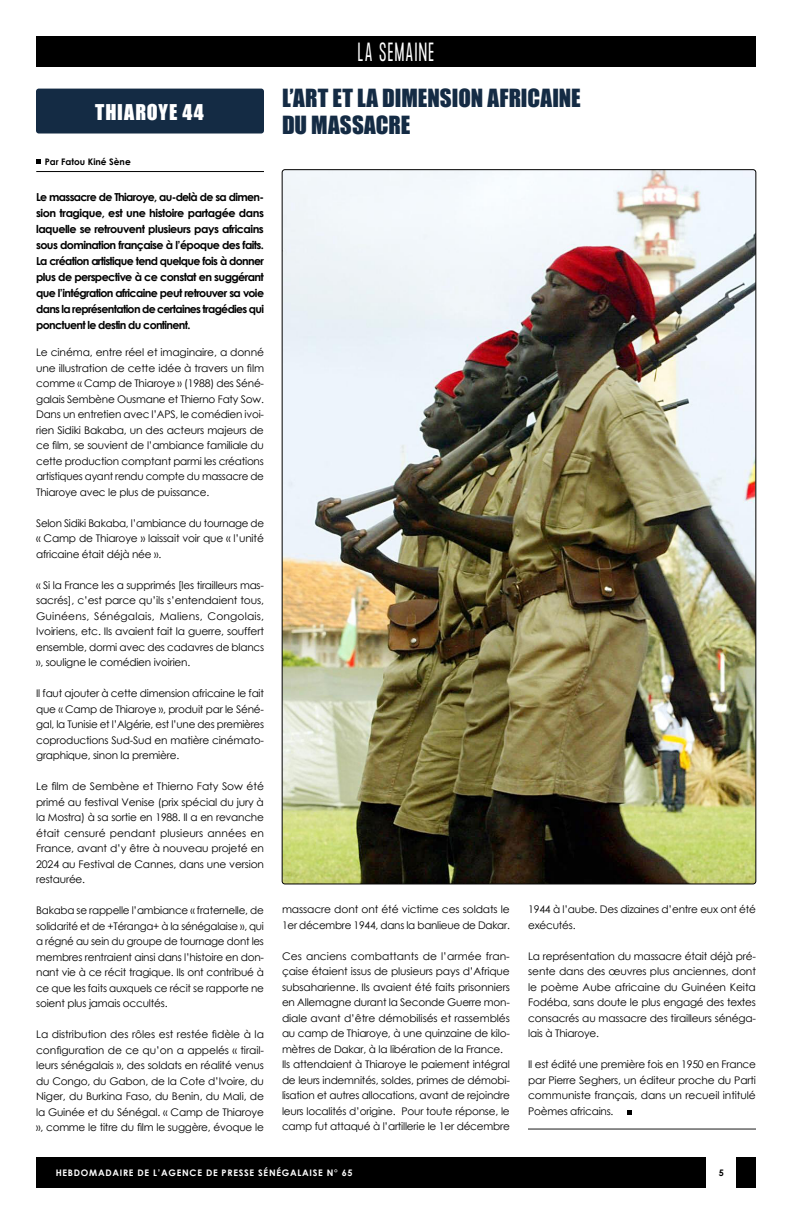
<style>
.page{position:relative;width:792px;height:1224px;background:#fff}
.page>*{position:absolute;margin:0;border:0;box-sizing:border-box;transform-origin:0 0}
.t1{font:23px/27px "Impact";color:#142b44}
.t2{font:300 23px "Formula Condensed";letter-spacing:.075em;color:#fff;scale:.8 1}
.t3{font:20px "Impact";letter-spacing:.055em;color:#fff}
.t4{font:700 11px/16px "Century Gothic";letter-spacing:-.06em;color:#000;text-align:justify}
.t5{font:10.5px/15.5px "Century Gothic";letter-spacing:-.02em;color:#000;text-align:justify}
.t6{font:700 9px "Century Gothic";letter-spacing:.08em;color:#fff}
.t7{font:700 9px "Century Gothic";color:#000}
</style>
<div class="page">
<div style="left:36px;top:1157px;width:720px;height:31px;background:#000"></div>
<div style="left:706px;top:1155px;width:30px;height:35px;background:#fff"></div>
<div style="left:36px;top:36px;width:720px;height:31px;background:#000"></div>
<img style="left:282px;top:170px;width:474px;height:714px">
<div style="left:36px;top:89px;width:228px;height:45px;background:#142b44;border-radius:3px"></div>
<hr style="left:36px;top:171px;width:228px;height:1px;background:#000">
<svg style="left:36px;top:160px;width:5px;height:4px"></svg>
<svg style="left:627px;top:1111px;width:4px;height:4px"></svg>
<hr style="left:528px;top:1129px;width:228px;height:1px;background:#1b1b1a">
<h2 class="t3" style="left:95px;top:97px;width:110px">THIAROYE 44</h2>
<p class="t7" style="left:45px;top:155px;width:88px">Par Fatou Kiné Sène</p>
<p class="t4" style="left:36px;top:188px;width:229px">Le massacre de Thiaroye, au-delà de sa dimen&shy;sion tragique, est une histoire partagée dans laquelle se retrouvent plusieurs pays africains sous domination française à l’époque des faits.<br>La création artistique tend quelque fois à donner plus de perspective à ce constat en suggérant que l’intégration africaine peut retrouver sa voie dans la représentation de certaines tragédies qui ponctuent le destin du continent.</p>
<p class="t5" style="left:36px;top:345px;width:229px">Le cinéma, entre réel et imaginaire, a donné une illustration de cette idée à travers un film comme « Camp de Thiaroye » (1988) des Séné&shy;galais Sembène Ousmane et Thierno Faty Sow.<br>Dans un entretien avec l’APS, le comédien ivoi&shy;rien Sidiki Bakaba, un des acteurs majeurs de ce film, se souvient de l’ambiance familiale du cette production comptant parmi les créations artistiques ayant rendu compte du massacre de Thiaroye avec le plus de puissance.</p>
<p class="t5" style="left:36px;top:515px;width:229px">Selon Sidiki Bakaba, l’ambiance du tournage de « Camp de Thiaroye » laissait voir que « l’unité africaine était déjà née ».</p>
<p class="t5" style="left:36px;top:577px;width:229px">« Si la France les a supprimés [les tirailleurs mas&shy;sacrés], c’est parce qu’ils s’entendaient tous, Guinéens, Sénégalais, Maliens, Congolais, Ivoiriens, etc. Ils avaient fait la guerre, souffert ensemble, dormi avec des cadavres de blancs », souligne le comédien ivoirien.</p>
<p class="t5" style="left:36px;top:686px;width:229px">Il faut ajouter à cette dimension africaine le fait que « Camp de Thiaroye », produit par le Séné&shy;gal, la Tunisie et l’Algérie, est l’une des premières coproductions Sud-Sud en matière cinémato&shy;graphique, sinon la première.</p>
<p class="t5" style="left:36px;top:779px;width:229px">Le film de Sembène et Thierno Faty Sow été primé au festival Venise (prix spécial du jury à la Mostra) à sa sortie en 1988. Il a en revanche était censuré pendant plusieurs années en France, avant d’y être à nouveau projeté en 2024 au Festival de Cannes, dans une version restaurée.</p>
<p class="t5" style="left:36px;top:903px;width:229px">Bakaba se rappelle l’ambiance « fraternelle, de solidarité et de +Téranga+ à la sénégalaise », qui a régné au sein du groupe de tournage dont les membres rentraient ainsi dans l’histoire en don&shy;nant vie à ce récit tragique. Ils ont contribué à ce que les faits auxquels ce récit se rapporte ne soient plus jamais occultés.</p>
<p class="t5" style="left:36px;top:1027px;width:229px">La distribution des rôles est restée fidèle à la configuration de ce qu’on a appelés « tirail&shy;leurs sénégalais », des soldats en réalité venus du Congo, du Gabon, de la Cote d’Ivoire, du Niger, du Burkina Faso, du Benin, du Mali, de la Guinée et du Sénégal. « Camp de Thiaroye », comme le titre du film le suggère, évoque le</p>
<h1 class="t2" style="left:358px;top:38px;width:97px">LA SEMAINE</h1>
<h1 class="t1" style="left:282px;top:84px;width:300px">L’ART ET LA DIMENSION AFRICAINE<br>DU MASSACRE</h1>
<p class="t5" style="left:282px;top:902px;width:229px">massacre dont ont été victime ces soldats le<br>1er décembre 1944, dans la banlieue de Dakar.</p>
<p class="t5" style="left:282px;top:948px;width:229px;text-align:left">Ces anciens combattants de l’armée fran&shy;çaise étaient issus de plusieurs pays d’Afrique subsaharienne. Ils avaient été faits prisonniers en Allemagne durant la Seconde Guerre mon&shy;diale avant d’être démobilisés et rassemblés au camp de Thiaroye, à une quinzaine de kilo&shy;mètres de Dakar, à la libération de la France.<br>Ils attendaient à Thiaroye le paiement intégral de leurs indemnités, soldes, primes de démobi&shy;lisation et autres allocations, avant de rejoindre leurs localités d’origine. Pour toute réponse, le camp fut attaqué à l’artillerie le 1er décembre</p>
<p class="t5" style="left:528px;top:902px;width:229px">1944 à l’aube. Des dizaines d’entre eux ont été exécutés.</p>
<p class="t5" style="left:528px;top:948px;width:229px">La représentation du massacre était déjà pré&shy;sente dans des œuvres plus anciennes, dont le poème Aube africaine du Guinéen Keita Fodéba, sans doute le plus engagé des textes consacrés au massacre des tirailleurs sénéga&shy;lais à Thiaroye.</p>
<p class="t5" style="left:528px;top:1057px;width:229px">Il est édité une première fois en 1950 en France par Pierre Seghers, un éditeur proche du Parti communiste français, dans un recueil intitulé Poèmes africains.</p>
<p class="t6" style="left:56px;top:1166px;width:298px">HEBDOMADAIRE DE L’AGENCE DE PRESSE SÉNÉGALAISE N° 65</p>
<p class="t7" style="left:719px;top:1166px;width:7px">5</p>
</div>
